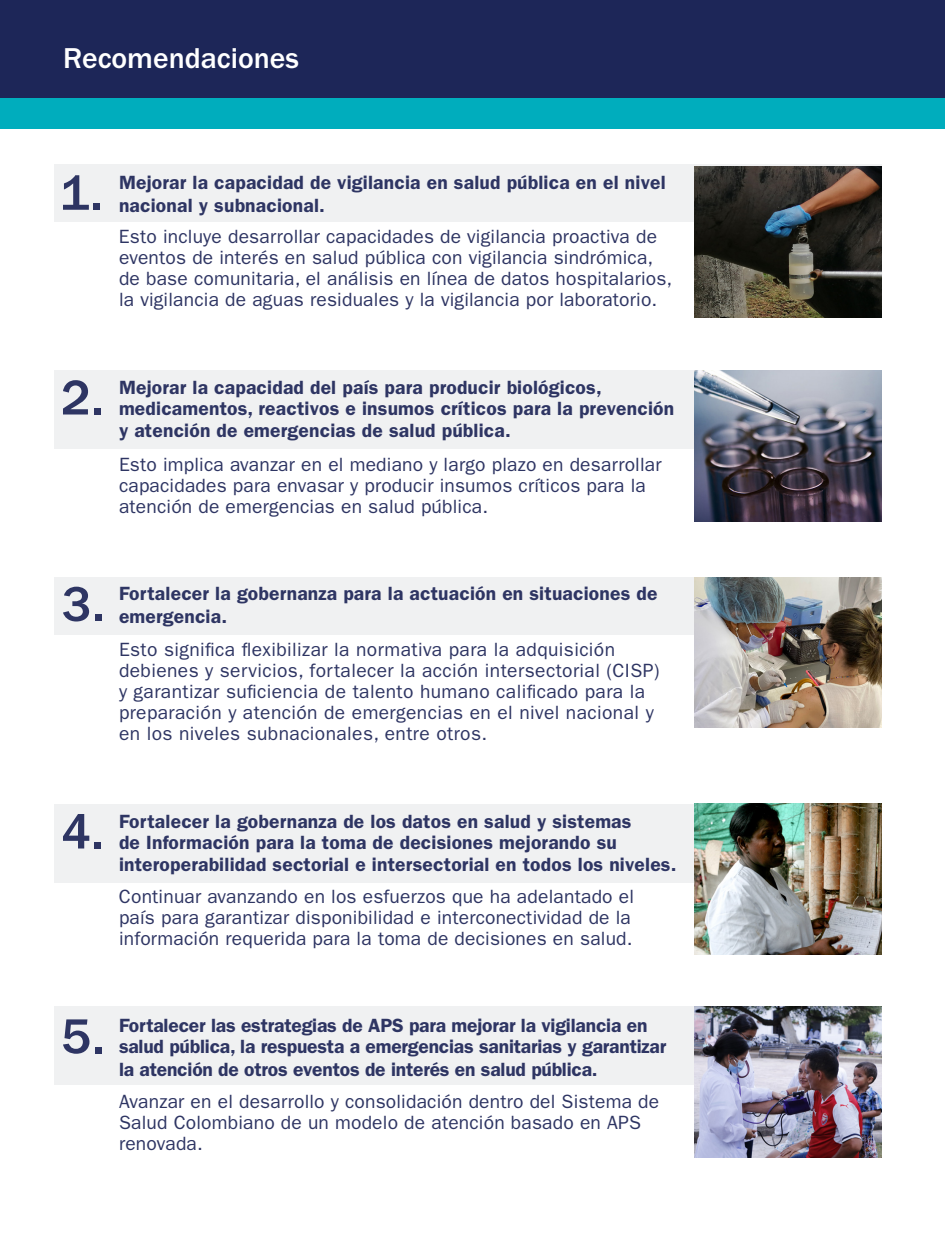
<style>
.page{position:relative;width:945px;height:1260px;background:#fff}
.page>*{position:absolute;margin:0;border:0;box-sizing:border-box;transform-origin:0 0}
.recommendations{font:500 50.75px "Franklin Gothic";color:#2e3563}
.heading_1{font:500 29.75px "Franklin Gothic";color:#fff}
.additional_text{font:19.25px/21px "Franklin Gothic";letter-spacing:.01em;color:#2e3563}
.recommendations-2{font:600 19.25px/22.8px "Franklin Gothic";letter-spacing:.01em;color:#2e3563}
.recommendations-3{font:600 19.25px/21px "Franklin Gothic";letter-spacing:-.01em;color:#2e3563}
</style>
<div class="page">
<div style="left:54px;top:164px;width:828px;height:58px;background:#f0f1f2"></div>
<div style="left:54px;top:577px;width:828px;height:58px;background:#f0f1f2"></div>
<div style="left:54px;top:370px;width:828px;height:79px;background:#f0f1f2"></div>
<div style="left:54px;top:1007px;width:828px;height:78px;background:#f0f1f2"></div>
<div style="left:54px;top:804px;width:828px;height:78px;background:#f0f1f2"></div>
<div style="left:0;top:0;width:945px;height:122px;background:#1d2658"></div>
<div style="left:0;top:98px;width:945px;height:31px;background:#00adbd"></div>
<img style="left:695px;top:577px;width:187px;height:151px">
<img style="left:695px;top:804px;width:187px;height:150px">
<img style="left:695px;top:1007px;width:187px;height:151px">
<img style="left:695px;top:370px;width:187px;height:151px">
<img style="left:695px;top:166px;width:187px;height:151px">
<p class="heading_1" style="left:63px;top:41px;width:238px">Recomendaciones</p>
<p class="recommendations" style="left:60px;top:165px;width:44px">1.</p>
<p class="recommendations-2" style="left:119px;top:171px;width:548px">Mejorar la capacidad de vigilancia en salud pública en el nivel nacional y subnacional.</p>
<p class="additional_text" style="left:119px;top:226px;width:555px">Esto incluye desarrollar capacidades de vigilancia proactiva de eventos de interés en salud pública con vigilancia sindrómica, de base comunitaria, el análisis en línea de datos hospitalarios, la vigilancia de aguas residuales y la vigilancia por laboratorio.</p>
<p class="recommendations" style="left:61px;top:369px;width:44px">2.</p>
<p class="recommendations-2" style="left:119px;top:376px;width:557px;line-height:21px">Mejorar la capacidad del país para producir biológicos, medicamentos, reactivos e insumos críticos para la prevención</p>
<p class="recommendations-2" style="left:119px;top:419px;width:393px">y atención de emergencias de salud pública.</p>
<p class="additional_text" style="left:119px;top:454px;width:544px">Esto implica avanzar en el mediano y largo plazo en desarrollar capacidades para envasar y producir insumos críticos para la atención de emergencias en salud pública.</p>
<p class="recommendations" style="left:62px;top:576px;width:44px">3.</p>
<p class="recommendations-2" style="left:119px;top:582px;width:540px">Fortalecer la gobernanza para la actuación en situaciones de emergencia.</p>
<p class="additional_text" style="left:119px;top:639px;width:542px">Esto significa flexibilizar la normativa para la adquisición debienes y servicios, fortalecer la acción intersectorial (CISP) y garantizar suficiencia de talento humano calificado para la preparación y atención de emergencias en el nivel nacional y en los niveles subnacionales, entre otros.</p>
<p class="recommendations" style="left:61px;top:803px;width:44px">4.</p>
<p class="recommendations-2" style="left:119px;top:810px;width:514px;line-height:21px">Fortalecer la gobernanza de los datos en salud y sistemas de Información para la toma de decisiones mejorando su</p>
<p class="recommendations-2" style="left:119px;top:853px;width:559px">interoperabilidad sectorial e intersectorial en todos los niveles.</p>
<p class="additional_text" style="left:119px;top:886px;width:517px">Continuar avanzando en los esfuerzos que ha adelantado el país para garantizar disponibilidad e interconectividad de la información requerida para la toma de decisiones en salud.</p>
<p class="recommendations" style="left:62px;top:1008px;width:44px">5.</p>
<p class="recommendations-3" style="left:119px;top:1015px;width:549px">Fortalecer las estrategias de APS para mejorar la vigilancia en salud pública, la respuesta a emergencias sanitarias y garantizar</p>
<p class="recommendations-3" style="left:119px;top:1059px;width:480px">la atención de otros eventos de interés en salud pública.</p>
<p class="additional_text" style="left:119px;top:1091px;width:542px">Avanzar en el desarrollo y consolidación dentro del Sistema de<br>Salud Colombiano de un modelo de atención basado en APS renovada.</p>
</div>
